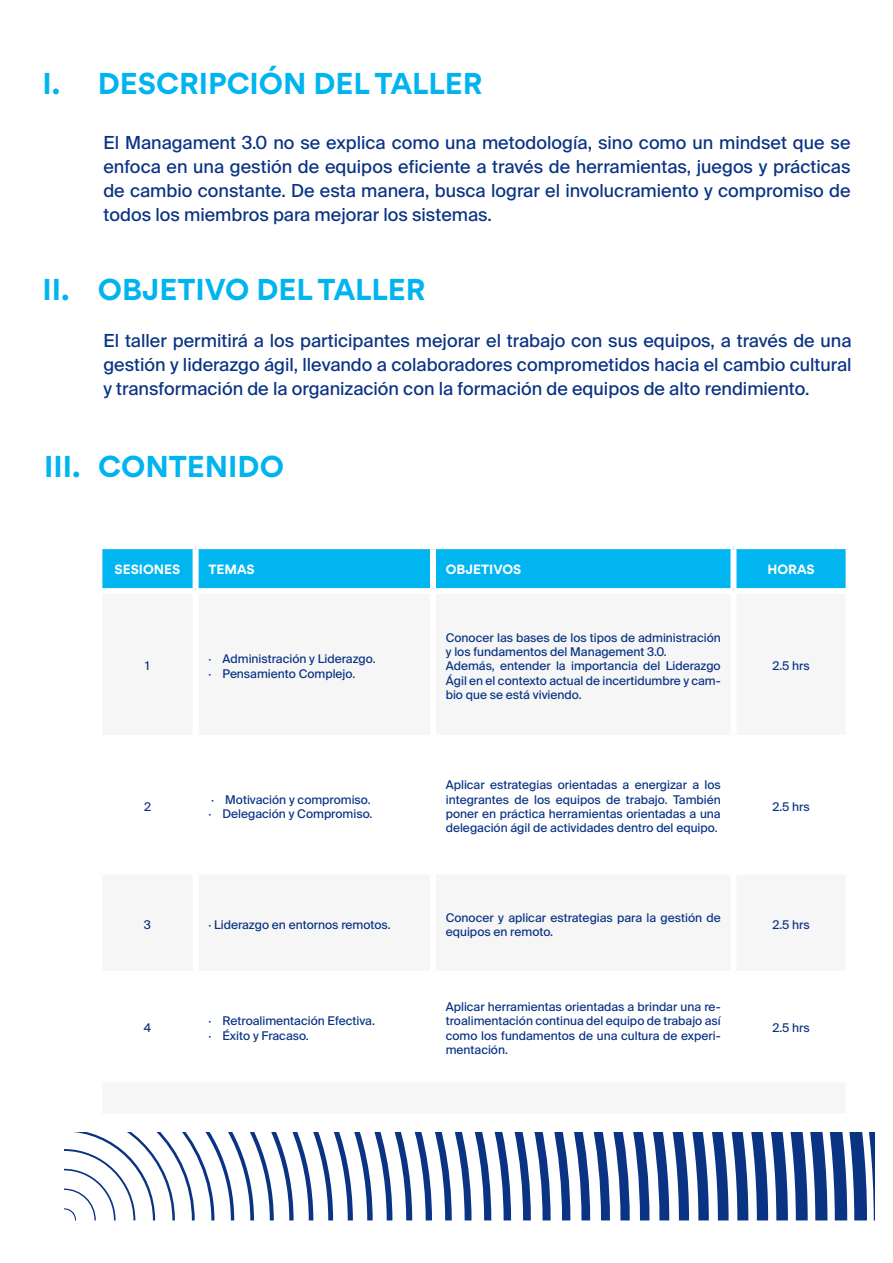
<style>
.page{position:relative;width:893px;height:1263px;background:#fff}
.page>*{position:absolute;margin:0;border:0;box-sizing:border-box;transform-origin:0 0}
.t1{font:700 27px "Gordita";color:#00b4f0}
.t2{font:18px/24px "Suisse Intl";color:#0a3384;text-align:justify}
.t3{font:12px/14.4px "Suisse Intl";color:#0a3384}
.t4{font:700 12px "Gordita";color:#fff}
</style>
<div class="page">
<svg style="left:64px;top:1132px;width:810px;height:88px"></svg>
<div style="left:102px;top:549px;width:744px;height:39px;background:#00b5f0"></div>
<div style="left:193px;top:549px;width:6px;height:39px;background:#fff"></div>
<div style="left:430px;top:549px;width:6px;height:39px;background:#fff"></div>
<div style="left:730px;top:549px;width:6px;height:39px;background:#fff"></div>
<h1 class="t1" style="left:43px;top:62px;width:441px">I. DESCRIPCIÓN DEL TALLER</h1>
<p class="t2" style="left:103px;top:131px;width:749px">El Managament 3.0 no se explica como una metodología, sino como un mindset que se enfoca en una gestión de equipos eficiente a través de herramientas, juegos y prácticas de cambio constante. De esta manera, busca lograr el involucramiento y compromiso de todos los miembros para mejorar los sistemas.</p>
<h1 class="t1" style="left:43px;top:268px;width:384px">II. OBJETIVO DEL TALLER</h1>
<p class="t2" style="left:103px;top:329px;width:750px">El taller permitirá a los participantes mejorar el trabajo con sus equipos, a través de una gestión y liderazgo ágil, llevando a colaboradores comprometidos hacia el cambio cultural y transformación de la organización con la formación de equipos de alto rendimiento.</p>
<h1 class="t1" style="left:44px;top:445px;width:241px">III. CONTENIDO</h1>
<p class="t4" style="left:115px;top:559px;width:67px">SESIONES</p>
<p class="t4" style="left:208px;top:559px;width:48px">TEMAS</p>
<p class="t4" style="left:446px;top:559px;width:77px">OBJETIVOS</p>
<p class="t4" style="left:767px;top:559px;width:49px">HORAS</p>
<p class="t3" style="left:145px;top:659px;width:6px">1</p>
<p class="t3" style="left:208px;top:652px;width:169px">· Administración y Liderazgo. · Pensamiento Complejo.</p>
<p class="t3" style="left:144px;top:799px;width:8px">2</p>
<p class="t3" style="left:208px;top:792px;width:166px">· Motivación y compromiso. · Delegación y Compromiso.</p>
<p class="t3" style="left:446px;top:630px;width:276px">Conocer las bases de los tipos de administración y los fundamentos del Management 3.0.<br>Además, entender la importancia del Liderazgo Ágil en el contexto actual de incertidumbre y cam&shy;bio que se está viviendo.</p>
<p class="t3" style="left:446px;top:778px;width:276px;text-align:justify">Aplicar estrategias orientadas a energizar a los integrantes de los equipos de trabajo. También poner en práctica herramientas orientadas a una delegación ágil de actividades dentro del equipo.</p>
<p class="t3" style="left:772px;top:659px;width:39px">2.5 hrs</p>
<p class="t3" style="left:772px;top:799px;width:39px">2.5 hrs</p>
<p class="t3" style="left:144px;top:917px;width:9px">3</p>
<p class="t3" style="left:208px;top:917px;width:184px">· Liderazgo en entornos remotos.</p>
<p class="t3" style="left:446px;top:910px;width:276px">Conocer y aplicar estrategias para la gestión de equipos en remoto.</p>
<p class="t3" style="left:772px;top:917px;width:39px">2.5 hrs</p>
<p class="t3" style="left:144px;top:1021px;width:9px">4</p>
<p class="t3" style="left:208px;top:1014px;width:168px">· Retroalimentación Efectiva. · Éxito y Fracaso.</p>
<p class="t3" style="left:446px;top:999px;width:276px;text-align:justify">Aplicar herramientas orientadas a brindar una re&shy;troalimentación continua del equipo de trabajo así como los fundamentos de una cultura de experi&shy;mentación.</p>
<p class="t3" style="left:772px;top:1021px;width:39px">2.5 hrs</p>
</div>
